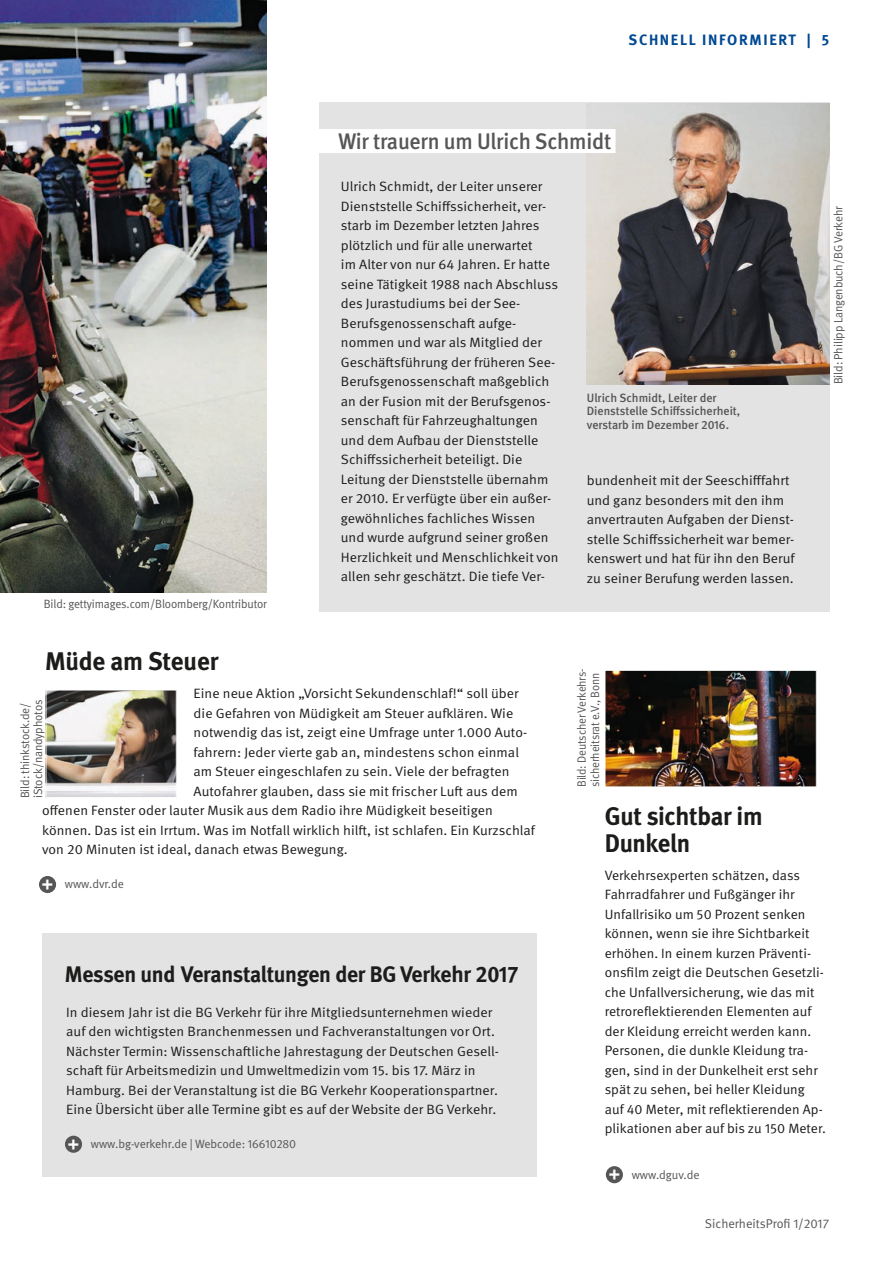
<style>
.page{position:relative;width:893px;height:1263px;background:#fff}
.page>*{position:absolute;margin:0;border:0;box-sizing:border-box;transform-origin:0 0}
.t1{font:700 25.5px/27px "DGUV Meta";letter-spacing:-.01em;color:#1c1c1b}
.t2{font:700 22.5px "DGUV Meta";letter-spacing:-.01em;color:#1c1c1b}
.t3{font:500 22.5px "DGUV Meta";letter-spacing:-.01em;color:#575656}
.t4{font:700 15px "DGUV Meta";letter-spacing:.11em;color:#004993}
.t5{font:13.5px/19.5px "DGUV Meta";letter-spacing:.005em;color:#1c1c1b;scale:1.05 1}
.t6{font:13.5px/19.5px "DGUV Meta";letter-spacing:.005em;color:#1c1c1b}
.t7{font:12.75px "DGUV Meta";color:#575656}
.t8{font:12px/12.8px "DGUV Meta";letter-spacing:-.01em;color:#575656}
.t9{font:500 12px/13.5px "DGUV Meta";color:#575656}
.t10{font:12px/13.5px "DGUV Meta";letter-spacing:-.01em;color:#575656;scale:.95 1}
.s1{font-weight:700;font-size:18px;color:#fff}
</style>
<div class="page">
<div style="left:319px;top:102px;width:510px;height:510px;background:#e4e3e4"></div>
<img style="left:587px;top:103px;width:242px;height:281px">
<div style="left:308px;top:129px;width:307px;height:24px;background:#fff"></div>
<div style="left:42px;top:933px;width:494px;height:244px;background:#e4e3e4"></div>
<div style="left:65px;top:1136px;width:17px;height:17px;background:#575656;border-radius:50%"></div>
<img style="left:0;top:0;width:267px;height:592px">
<div style="left:606px;top:1166px;width:17px;height:17px;background:#575656;border-radius:50%"></div>
<img style="left:607px;top:672px;width:207px;height:113px">
<div style="left:605px;top:670px;width:211px;height:117px;border:1px solid #fff"></div>
<img style="left:48px;top:692px;width:127px;height:104px">
<div style="left:46px;top:690px;width:131px;height:108px;border:1px solid #fff"></div>
<div style="left:39px;top:876px;width:17px;height:17px;background:#575656;border-radius:50%"></div>
<p class="t4" style="left:629px;top:31px;width:202px">SCHNELL INFORMIERT | 5</p>
<h2 class="t3" style="left:338px;top:128px;width:274px">Wir trauern um Ulrich Schmidt</h2>
<p class="t8" style="left:44px;top:597px;width:225px">Bild: gettyimages.com/Bloomberg/Kontributor</p>
<p class="t5" style="left:341px;top:177px;width:209px">Ulrich Schmidt, der Leiter unserer Dienststelle Schiffssicherheit, ver&shy;starb im Dezember letzten Jahres plötzlich und für alle unerwartet<br>im Alter von nur 64 Jahren. Er hatte seine Tätigkeit 1988 nach Abschluss des Jurastudiums bei der See-Berufsgenossenschaft aufge&shy;nommen und war als Mitglied der Geschäftsführung der früheren See-Berufsgenossenschaft maßgeblich an der Fusion mit der Berufsgenos&shy;senschaft für Fahrzeughaltungen und dem Aufbau der Dienststelle Schiffssicherheit beteiligt. Die Leitung der Dienststelle übernahm er 2010. Er verfügte über ein außer&shy;gewöhnliches fachliches Wissen und wurde aufgrund seiner großen Herzlichkeit und Menschlichkeit von allen sehr geschätzt. Die tiefe Ver-</p>
<h1 class="t1" style="left:45px;top:649px;width:175px">Müde am Steuer</h1>
<p class="t5" style="left:194px;top:684px;width:311px">Eine neue Aktion „Vorsicht Sekundenschlaf!“ soll über</p>
<p class="t5" style="left:194px;top:704px;width:306px">die Gefahren von Müdigkeit am Steuer aufklären. Wie</p>
<p class="t5" style="left:194px;top:723px;width:319px">notwendig das ist, zeigt eine Umfrage unter 1.000 Auto-</p>
<p class="t5" style="left:194px;top:743px;width:311px">fahrern: Jeder vierte gab an, mindestens schon einmal</p>
<p class="t5" style="left:194px;top:762px;width:302px">am Steuer eingeschlafen zu sein. Viele der befragten</p>
<p class="t5" style="left:194px;top:782px;width:310px">Autofahrer glauben, dass sie mit frischer Luft aus dem</p>
<p class="t5" style="left:42px;top:801px;width:431px">offenen Fenster oder lauter Musik aus dem Radio ihre Müdigkeit beseitigen</p>
<p class="t5" style="left:42px;top:821px;width:471px">können. Das ist ein Irrtum. Was im Notfall wirklich hilft, ist schlafen. Ein Kurzschlaf</p>
<p class="t5" style="left:42px;top:840px;width:293px">von 20 Minuten ist ideal, danach etwas Bewegung.</p>
<p class="t8" style="left:42px;top:878px;width:83px"><span class="s1">+</span> www.dvr.de</p>
<p class="t8" style="left:19px;top:798px;width:100px;rotate:-90deg">Bild: thinkstock.de/ iStock/nandyphotos</p>
<h2 class="t2" style="left:65px;top:961px;width:455px">Messen und Veranstaltungen der BG Verkehr 2017</h2>
<p class="t5" style="left:66px;top:1003px;width:414px">In diesem Jahr ist die BG Verkehr für ihre Mitgliedsunternehmen wieder auf den wichtigsten Branchenmessen und Fachveranstaltungen vor Ort.<br>Nächster Termin: Wissenschaftliche Jahrestagung der Deutschen Gesell&shy;schaft für Arbeitsmedizin und Umweltmedizin vom 15. bis 17. März in Hamburg. Bei der Veranstaltung ist die BG Verkehr Kooperationspartner.<br>Eine Übersicht über alle Termine gibt es auf der Website der BG Verkehr.</p>
<p class="t8" style="left:68px;top:1138px;width:230px"><span class="s1">+</span> www.bg-verkehr.de | Webcode: 16610280</p>
<p class="t9" style="left:587px;top:391px;width:155px">Ulrich Schmidt, Leiter der<br>Dienststelle Schiffssicherheit, verstarb im Dezember 2016.</p>
<p class="t5" style="left:587px;top:471px;width:200px">bundenheit mit der Seeschifffahrt und ganz besonders mit den ihm anvertrauten Aufgaben der Dienst&shy;stelle Schiffssicherheit war bemer&shy;kenswert und hat für ihn den Beruf zu seiner Berufung werden lassen.</p>
<p class="t8" style="left:832px;top:384px;width:180px;rotate:-90deg">Bild: Philipp Langenbuch/BG Verkehr</p>
<p class="t10" style="left:575px;top:787px;width:126px;rotate:-90deg">Bild: Deutscher Verkehrs&shy;sicherheitsrat e.V., Bonn</p>
<h1 class="t1" style="left:605px;top:803px;width:159px">Gut sichtbar im<br>Dunkeln</h1>
<p class="t6" style="left:605px;top:866px;width:223px">Verkehrsexperten schätzen, dass Fahrradfahrer und Fußgänger ihr Unfallrisiko um 50 Prozent senken können, wenn sie ihre Sichtbarkeit erhöhen. In einem kurzen Präventi&shy;onsfilm zeigt die Deutschen Gesetzli&shy;che Unfallversicherung, wie das mit retroreflektierenden Elementen auf der Kleidung erreicht werden kann.<br>Personen, die dunkle Kleidung tra&shy;gen, sind in der Dunkelheit erst sehr spät zu sehen, bei heller Kleidung auf 40 Meter, mit reflektierenden Ap&shy;plikationen aber auf bis zu 150 Meter.</p>
<p class="t8" style="left:609px;top:1168px;width:92px"><span class="s1">+</span> www.dguv.de</p>
<p class="t7" style="left:705px;top:1216px;width:126px">SicherheitsProfi 1/2017</p>
</div>
